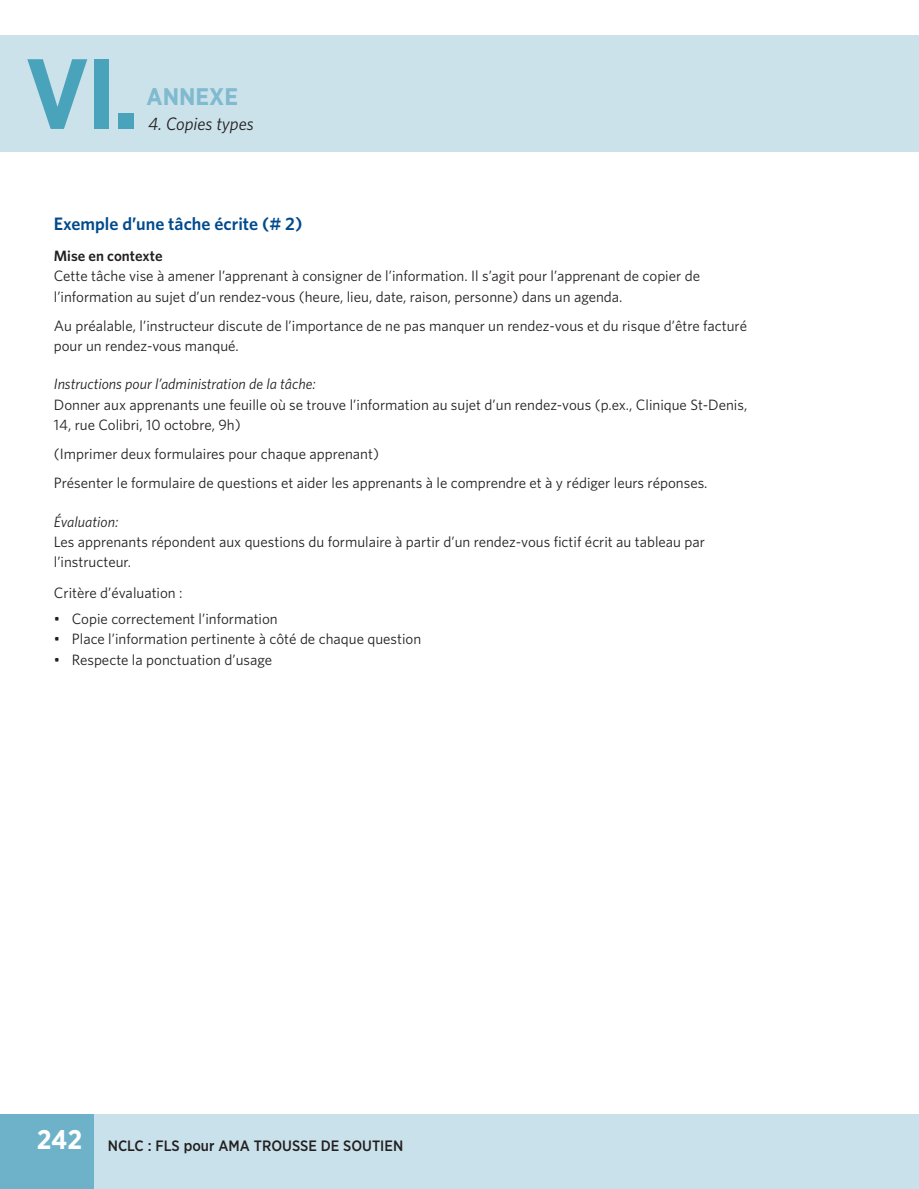
<style>
.page{position:relative;width:919px;height:1189px;background:#fff}
.page>*{position:absolute;margin:0;border:0;box-sizing:border-box;transform-origin:0 0}
.t1{font:700 99px "Gotham Narrow";color:#48a3bb}
.t2{font:700 27px "Gotham Narrow";color:#fff}
.t3{font:700 24px "Gotham Narrow";color:#80bace}
.t4{font:600 18px "Whitney";color:#004a8d}
.t5{font:italic 18px "Whitney";color:#231f20}
.t6{font:15px/20.2px "Whitney";color:#231f20}
.t7{font:italic 15px "Whitney";color:#231f20}
.t8{font:500 15px "Gotham Narrow";color:#231f20}
.t9{font:600 15px "Whitney";color:#231f20}
</style>
<div class="page">
<div style="left:0;top:36px;width:918px;height:116px;background:#cbe2eb"></div>
<div style="left:0;top:1114px;width:918px;height:75px;background:#c9e1ea"></div>
<div style="left:0;top:1114px;width:93px;height:75px;background:#6db2c9"></div>
<hr style="left:918px;top:36px;width:1px;height:116px;background:#cbe2eb">
<hr style="left:918px;top:1114px;width:1px;height:75px;background:#c9e1ea">
<p class="t1" style="left:26px;top:33px;width:115px">VI.</p>
<p class="t3" style="left:147px;top:82px;width:93px">ANNEXE</p>
<p class="t5" style="left:148px;top:113px;width:107px">4. Copies types</p>
<p class="t4" style="left:54px;top:213px;width:250px">Exemple d’une tâche écrite (# 2)</p>
<p class="t9" style="left:54px;top:247px;width:110px">Mise en contexte</p>
<p class="t6" style="left:54px;top:266px;width:648px">Cette tâche vise à amener l’apprenant à consigner de l’information. Il s’agit pour l’apprenant de copier de l’information au sujet d’un rendez-vous (heure, lieu, date, raison, personne) dans un agenda.</p>
<p class="t6" style="left:54px;top:315px;width:695px">Au préalable, l’instructeur discute de l’importance de ne pas manquer un rendez-vous et du risque d’être facturé pour un rendez-vous manqué.</p>
<p class="t7" style="left:54px;top:375px;width:263px">Instructions pour l’administration de la tâche:</p>
<p class="t6" style="left:54px;top:394px;width:695px">Donner aux apprenants une feuille où se trouve l’information au sujet d’un rendez-vous (p.ex., Clinique St-Denis,<br>14, rue Colibri, 10 octobre, 9h)</p>
<p class="t6" style="left:54px;top:443px;width:327px">(Imprimer deux formulaires pour chaque apprenant)</p>
<p class="t6" style="left:54px;top:473px;width:655px">Présenter le formulaire de questions et aider les apprenants à le comprendre et à y rédiger leurs réponses.</p>
<p class="t7" style="left:54px;top:512px;width:66px">Évaluation:</p>
<p class="t6" style="left:54px;top:531px;width:653px">Les apprenants répondent aux questions du formulaire à partir d’un rendez-vous fictif écrit au tableau par l’instructeur.</p>
<p class="t6" style="left:54px;top:582px;width:130px">Critère d’évaluation :</p>
<p class="t6" style="left:54px;top:608px;width:225px">• Copie correctement l’information</p>
<p class="t6" style="left:54px;top:629px;width:369px">• Place l’information pertinente à côté de chaque question</p>
<p class="t6" style="left:54px;top:649px;width:220px">• Respecte la ponctuation d’usage</p>
<p class="t2" style="left:37px;top:1123px;width:47px">242</p>
<p class="t8" style="left:108px;top:1136px;width:297px">NCLC : FLS pour AMA TROUSSE DE SOUTIEN</p>
</div>
